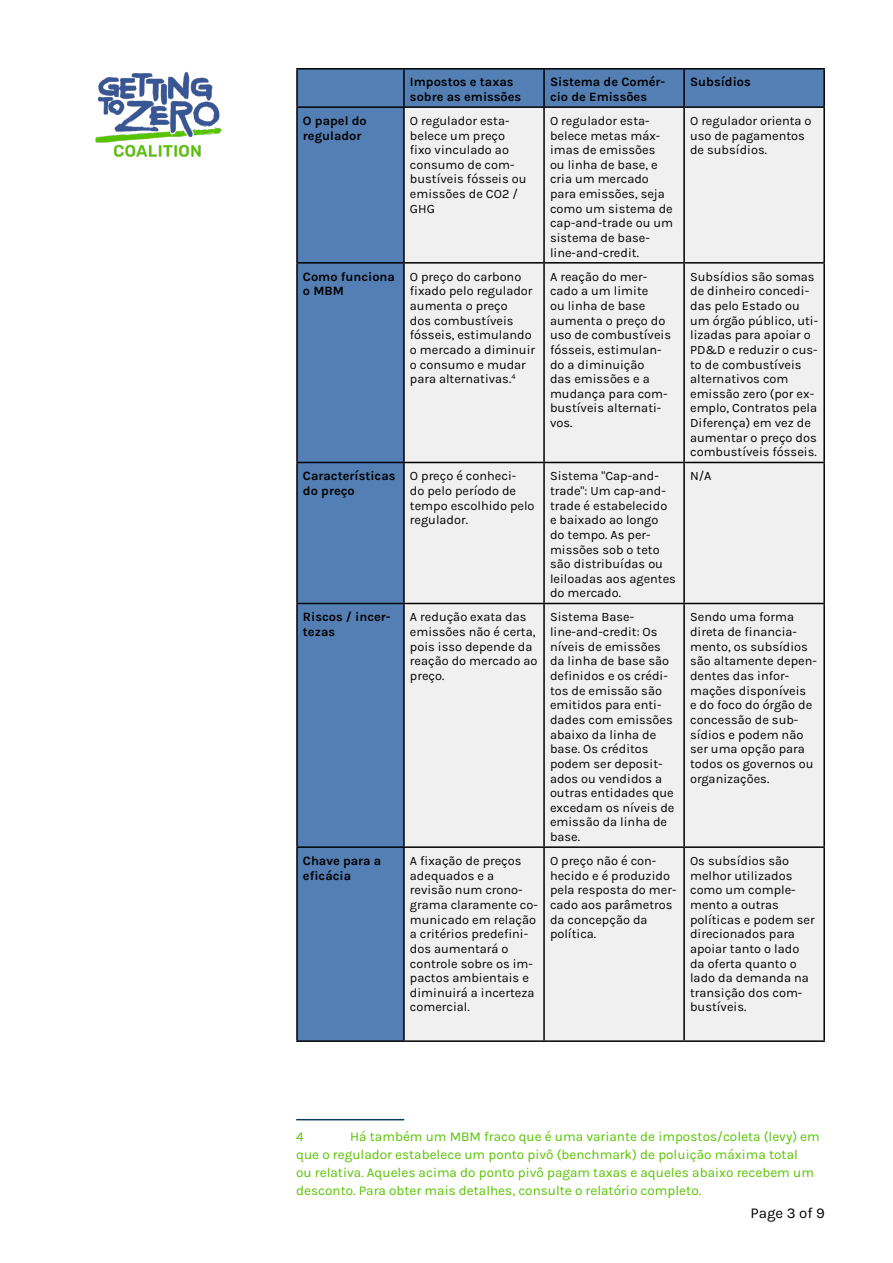
<style>
.page{position:relative;width:893px;height:1263px;background:#fff}
.page>*{position:absolute;margin:0;border:0;box-sizing:border-box;transform-origin:0 0}
.t1{font:15px "Karla";color:#000}
.t2{font:13.5px/18px "Karla";color:#57c300}
.t3{font:12.75px/14.7px "Karla";color:#000}
.t4{font:700 12.75px/14.7px "Karla";color:#000}
</style>
<div class="page">
<img style="left:95px;top:71px;width:127px;height:86px">
<div style="left:298px;top:70px;width:105px;height:970px;background:#537fb4"></div>
<div style="left:405px;top:70px;width:418px;height:36px;background:#537fb4"></div>
<div style="left:405px;top:108px;width:418px;height:932px;background:#f0f0f0"></div>
<hr style="left:296px;top:68px;width:108px;height:2px;background:#000">
<hr style="left:296px;top:70px;width:2px;height:36px;background:#000">
<hr style="left:404px;top:68px;width:140px;height:2px;background:#000">
<hr style="left:403px;top:70px;width:2px;height:36px;background:#000">
<hr style="left:544px;top:68px;width:140px;height:2px;background:#000">
<hr style="left:543px;top:70px;width:2px;height:36px;background:#000">
<hr style="left:684px;top:68px;width:141px;height:2px;background:#000">
<hr style="left:683px;top:70px;width:2px;height:36px;background:#000">
<hr style="left:823px;top:70px;width:2px;height:36px;background:#000">
<hr style="left:296px;top:106px;width:108px;height:2px;background:#000">
<hr style="left:296px;top:108px;width:2px;height:154px;background:#000">
<hr style="left:404px;top:106px;width:140px;height:2px;background:#000">
<hr style="left:403px;top:108px;width:2px;height:154px;background:#000">
<hr style="left:544px;top:106px;width:140px;height:2px;background:#000">
<hr style="left:543px;top:108px;width:2px;height:154px;background:#000">
<hr style="left:684px;top:106px;width:141px;height:2px;background:#000">
<hr style="left:683px;top:108px;width:2px;height:154px;background:#000">
<hr style="left:823px;top:108px;width:2px;height:154px;background:#000">
<hr style="left:296px;top:262px;width:108px;height:2px;background:#000">
<hr style="left:296px;top:264px;width:2px;height:198px;background:#000">
<hr style="left:404px;top:262px;width:140px;height:2px;background:#000">
<hr style="left:403px;top:264px;width:2px;height:198px;background:#000">
<hr style="left:544px;top:262px;width:140px;height:2px;background:#000">
<hr style="left:543px;top:264px;width:2px;height:198px;background:#000">
<hr style="left:684px;top:262px;width:141px;height:2px;background:#000">
<hr style="left:683px;top:264px;width:2px;height:198px;background:#000">
<hr style="left:823px;top:264px;width:2px;height:198px;background:#000">
<hr style="left:296px;top:462px;width:108px;height:1px;background:#000">
<hr style="left:296px;top:463px;width:2px;height:140px;background:#000">
<hr style="left:404px;top:462px;width:140px;height:1px;background:#000">
<hr style="left:403px;top:463px;width:2px;height:140px;background:#000">
<hr style="left:544px;top:462px;width:140px;height:1px;background:#000">
<hr style="left:543px;top:463px;width:2px;height:140px;background:#000">
<hr style="left:684px;top:462px;width:141px;height:1px;background:#000">
<hr style="left:683px;top:463px;width:2px;height:140px;background:#000">
<hr style="left:823px;top:463px;width:2px;height:140px;background:#000">
<hr style="left:296px;top:603px;width:108px;height:1px;background:#000">
<hr style="left:296px;top:604px;width:2px;height:242px;background:#000">
<hr style="left:404px;top:603px;width:140px;height:1px;background:#000">
<hr style="left:403px;top:604px;width:2px;height:242px;background:#000">
<hr style="left:544px;top:603px;width:140px;height:1px;background:#000">
<hr style="left:543px;top:604px;width:2px;height:242px;background:#000">
<hr style="left:684px;top:603px;width:141px;height:1px;background:#000">
<hr style="left:683px;top:604px;width:2px;height:242px;background:#000">
<hr style="left:823px;top:604px;width:2px;height:242px;background:#000">
<hr style="left:296px;top:846px;width:108px;height:2px;background:#000">
<hr style="left:296px;top:848px;width:2px;height:192px;background:#000">
<hr style="left:404px;top:846px;width:140px;height:2px;background:#000">
<hr style="left:403px;top:848px;width:2px;height:192px;background:#000">
<hr style="left:544px;top:846px;width:140px;height:2px;background:#000">
<hr style="left:543px;top:848px;width:2px;height:192px;background:#000">
<hr style="left:684px;top:846px;width:141px;height:2px;background:#000">
<hr style="left:683px;top:848px;width:2px;height:192px;background:#000">
<hr style="left:823px;top:848px;width:2px;height:192px;background:#000">
<hr style="left:296px;top:1040px;width:108px;height:2px;background:#000">
<hr style="left:404px;top:1040px;width:140px;height:2px;background:#000">
<hr style="left:544px;top:1040px;width:140px;height:2px;background:#000">
<hr style="left:684px;top:1040px;width:141px;height:2px;background:#000">
<hr style="left:296px;top:1119px;width:108px;height:1px;background:#004058">
<p class="t4" style="left:410px;top:74px;width:113px">Impostos e taxas sobre as emissões</p>
<p class="t4" style="left:550px;top:74px;width:117px">Sistema de Comér&shy;cio de Emissões</p>
<p class="t4" style="left:690px;top:74px;width:62px">Subsídios</p>
<p class="t4" style="left:303px;top:113px;width:65px">O papel do regulador</p>
<p class="t3" style="left:410px;top:113px;width:118px">O regulador esta&shy;belece um preço fixo vinculado ao consumo de com&shy;bustíveis fósseis ou emissões de CO2 /<br>GHG</p>
<p class="t3" style="left:550px;top:113px;width:125px">O regulador esta&shy;belece metas máx&shy;imas de emissões ou linha de base, e cria um mercado para emissões, seja como um sistema de cap-and-trade ou um sistema de base&shy;line-and-credit.</p>
<p class="t3" style="left:690px;top:113px;width:123px">O regulador orienta o uso de pagamentos de subsídios.</p>
<p class="t4" style="left:303px;top:268px;width:93px">Como funciona o MBM</p>
<p class="t3" style="left:410px;top:268px;width:127px">O preço do carbono fixado pelo regulador aumenta o preço<br>dos combustíveis fósseis, estimulando o mercado a diminuir o consumo e mudar para alternativas.<sup>4</sup></p>
<p class="t3" style="left:550px;top:268px;width:123px">A reação do mer&shy;cado a um limite<br>ou linha de base aumenta o preço do uso de combustíveis fósseis, estimulan&shy;do a diminuição<br>das emissões e a mudança para com&shy;bustíveis alternati&shy;vos.</p>
<p class="t3" style="left:690px;top:268px;width:130px">Subsídios são somas de dinheiro concedi&shy;das pelo Estado ou um órgão público, uti&shy;lizadas para apoiar o<br>PD&amp;D e reduzir o cus&shy;to de combustíveis alternativos com emissão zero (por ex&shy;emplo, Contratos pela<br>Diferença) em vez de aumentar o preço dos combustíveis fósseis.</p>
<p class="t4" style="left:303px;top:468px;width:94px">Características do preço</p>
<p class="t3" style="left:410px;top:468px;width:126px">O preço é conheci-<br>do pelo período de tempo escolhido pelo regulador.</p>
<p class="t3" style="left:550px;top:468px;width:127px">Sistema "Cap-and&shy;trade": Um cap-and&shy;trade é estabelecido e baixado ao longo do tempo. As per&shy;missões sob o teto são distribuídas ou leiloadas aos agentes do mercado.</p>
<p class="t3" style="left:690px;top:468px;width:23px">N/A</p>
<p class="t4" style="left:303px;top:609px;width:89px">Riscos / incer&shy;tezas</p>
<p class="t3" style="left:410px;top:609px;width:129px">A redução exata das emissões não é certa, pois isso depende da reação do mercado ao preço.</p>
<p class="t3" style="left:550px;top:609px;width:126px">Sistema Base&shy;line-and-credit: Os níveis de emissões da linha de base são definidos e os crédi&shy;tos de emissão são emitidos para enti&shy;dades com emissões abaixo da linha de base. Os créditos podem ser deposit&shy;ados ou vendidos a outras entidades que excedam os níveis de emissão da linha de base.</p>
<p class="t3" style="left:690px;top:609px;width:128px">Sendo uma forma direta de financia&shy;mento, os subsídios são altamente depen&shy;dentes das infor&shy;mações disponíveis<br>e do foco do órgão de concessão de sub&shy;sídios e podem não ser uma opção para todos os governos ou organizações.</p>
<p class="t4" style="left:303px;top:853px;width:80px">Chave para a eficácia</p>
<p class="t3" style="left:410px;top:853px;width:130px">A fixação de preços adequados e a revisão num crono&shy;grama claramente co&shy;municado em relação a critérios predefini&shy;dos aumentará o controle sobre os im&shy;pactos ambientais e diminuirá a incerteza comercial.</p>
<p class="t3" style="left:550px;top:853px;width:128px">O preço não é con&shy;hecido e é produzido pela resposta do mer&shy;cado aos parâmetros da concepção da política.</p>
<p class="t3" style="left:690px;top:853px;width:126px">Os subsídios são melhor utilizados como um comple&shy;mento a outras políticas e podem ser direcionados para apoiar tanto o lado da oferta quanto o lado da demanda na transição dos com&shy;bustíveis.</p>
<p class="t2" style="left:296px;top:1127px;width:525px;text-indent:54px">Há também um MBM fraco que é uma variante de impostos/coleta (levy) em que o regulador estabelece um ponto pivô (benchmark) de poluição máxima total<br>ou relativa. Aqueles acima do ponto pivô pagam taxas e aqueles abaixo recebem um desconto. Para obter mais detalhes, consulte o relatório completo.</p>
<p class="t2" style="left:296px;top:1127px;width:9px">4</p>
<p class="t1" style="left:751px;top:1203px;width:76px">Page 3 of 9</p>
</div>
